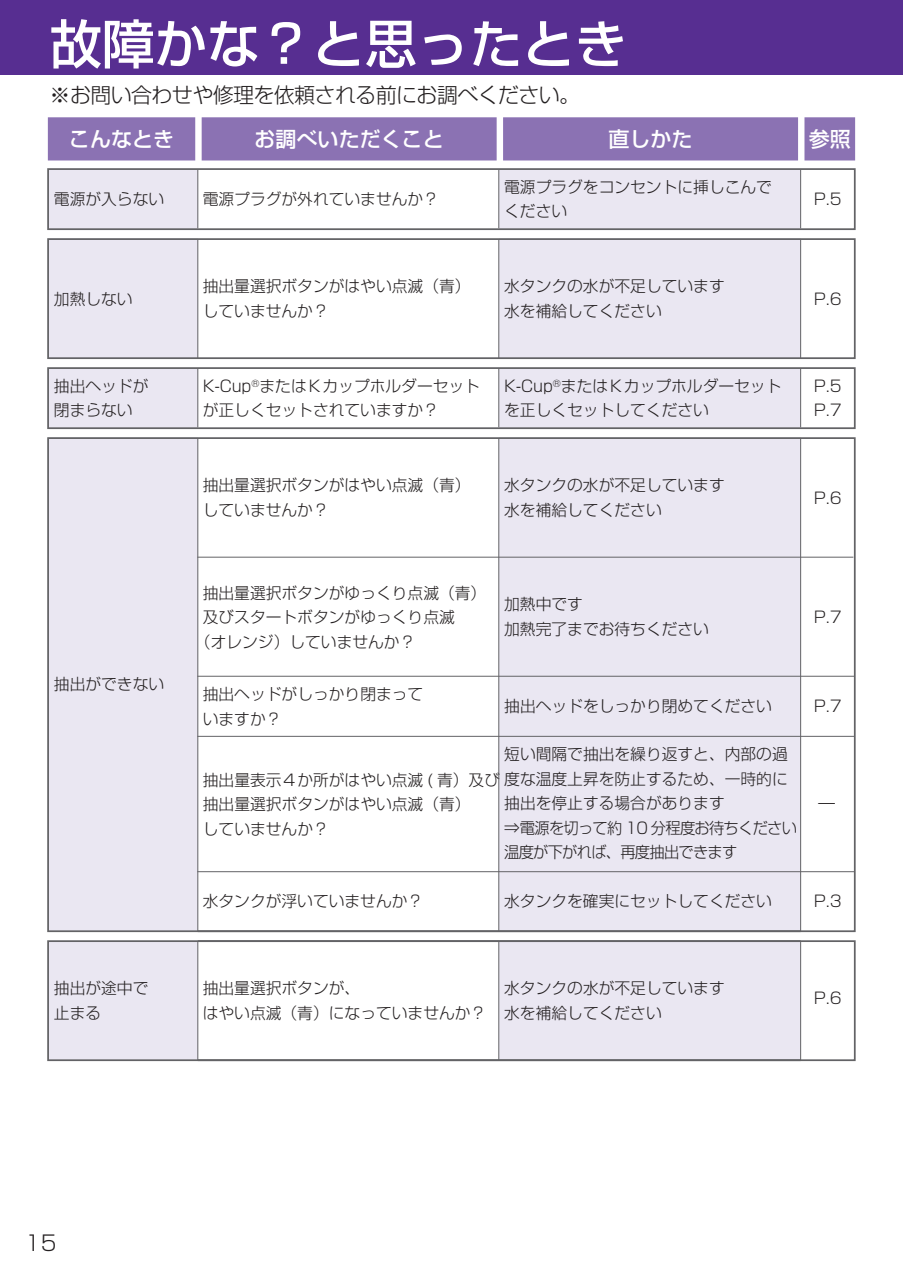
<style>
.page{position:relative;width:903px;height:1275px;background:#fff}
.page>*{position:absolute;margin:0;border:0;box-sizing:border-box;transform-origin:0 0}
.t1{font:500 52.5px "Shin Go Pro";color:#fff}
.t2{font:300 21px "Shin Go Pro";letter-spacing:-.03em;color:#231f20}
.t3{font:500 21px "Shin Go Pro";color:#fff}
.t4{font:300 15.75px/24.5px "Shin Go Pro";color:#231f20}
.t5{font:300 15.75px/24.5px "Shin Go Pro";letter-spacing:-.05em;color:#231f20}
.t6{font:15.75px "Koz Go Pr 6 N";color:#231f20}
</style>
<div class="page">
<div style="left:0;top:0;width:903px;height:74px;background:#572e91"></div>
<div style="left:202px;top:117px;width:295px;height:43px;background:#8b72b3"></div>
<div style="left:503px;top:117px;width:295px;height:43px;background:#8b72b3"></div>
<div style="left:804px;top:117px;width:51px;height:43px;background:#8b72b3"></div>
<div style="left:48px;top:117px;width:147px;height:43px;background:#8b72b3"></div>
<div style="left:48px;top:169px;width:150px;height:60px;background:#eae7f2"></div>
<div style="left:48px;top:239px;width:150px;height:119px;background:#eae7f2"></div>
<div style="left:48px;top:941px;width:150px;height:119px;background:#eae7f2"></div>
<div style="left:48px;top:368px;width:150px;height:60px;background:#eae7f2"></div>
<div style="left:48px;top:438px;width:150px;height:493px;background:#eae7f2"></div>
<div style="left:499px;top:169px;width:302px;height:60px;background:#eae7f2"></div>
<div style="left:499px;top:239px;width:302px;height:119px;background:#eae7f2"></div>
<div style="left:499px;top:941px;width:302px;height:119px;background:#eae7f2"></div>
<div style="left:499px;top:368px;width:302px;height:60px;background:#eae7f2"></div>
<div style="left:499px;top:438px;width:302px;height:493px;background:#eae7f2"></div>
<div style="left:47px;top:168px;width:809px;height:62px;border:2px solid #636366"></div>
<div style="left:47px;top:238px;width:809px;height:121px;border:2px solid #636366"></div>
<div style="left:47px;top:367px;width:809px;height:62px;border:2px solid #636366"></div>
<div style="left:47px;top:940px;width:809px;height:121px;border:2px solid #636366"></div>
<hr style="left:198px;top:940px;width:301px;height:2px;background:#636366">
<hr style="left:499px;top:940px;width:302px;height:2px;background:#636366">
<hr style="left:198px;top:930px;width:301px;height:2px;background:#636366">
<hr style="left:499px;top:930px;width:302px;height:2px;background:#636366">
<hr style="left:198px;top:1059px;width:301px;height:2px;background:#636366">
<hr style="left:499px;top:1059px;width:302px;height:2px;background:#636366">
<hr style="left:197px;top:557px;width:656px;height:1px;background:#636366">
<hr style="left:197px;top:676px;width:658px;height:1px;background:#636366">
<hr style="left:197px;top:736px;width:658px;height:1px;background:#636366">
<hr style="left:197px;top:871px;width:658px;height:1px;background:#636366">
<hr style="left:197px;top:170px;width:1px;height:58px;background:#636366">
<hr style="left:197px;top:240px;width:1px;height:118px;background:#636366">
<hr style="left:197px;top:369px;width:1px;height:58px;background:#636366">
<hr style="left:197px;top:439px;width:1px;height:492px;background:#636366">
<hr style="left:197px;top:942px;width:1px;height:118px;background:#636366">
<hr style="left:800px;top:170px;width:1px;height:58px;background:#636366">
<hr style="left:800px;top:240px;width:1px;height:118px;background:#636366">
<hr style="left:800px;top:369px;width:1px;height:58px;background:#636366">
<hr style="left:800px;top:439px;width:1px;height:492px;background:#636366">
<hr style="left:800px;top:942px;width:1px;height:118px;background:#636366">
<hr style="left:498px;top:170px;width:1px;height:58px;background:#636366">
<hr style="left:498px;top:240px;width:1px;height:118px;background:#636366">
<hr style="left:498px;top:369px;width:1px;height:58px;background:#636366">
<hr style="left:498px;top:439px;width:1px;height:492px;background:#636366">
<hr style="left:498px;top:942px;width:1px;height:118px;background:#636366">
<h1 class="t1" style="left:50px;top:1px;width:579px">故障かな？と思ったとき</h1>
<h2 class="t2" style="left:50px;top:78px;width:532px">※お問い合わせや修理を依頼される前にお調べください。</h2>
<h2 class="t3" style="left:69px;top:121px;width:107px">こんなとき</h2>
<h2 class="t3" style="left:255px;top:121px;width:190px">お調べいただくこと</h2>
<h2 class="t3" style="left:608px;top:121px;width:85px">直しかた</h2>
<h2 class="t3" style="left:809px;top:121px;width:43px">参照</h2>
<p class="t4" style="left:54px;top:185px;width:112px">電源が入らない</p>
<p class="t4" style="left:203px;top:185px;width:238px">電源プラグが外れていませんか？</p>
<p class="t4" style="left:504px;top:173px;width:269px">電源プラグをコンセントに挿しこんでください</p>
<p class="t4" style="left:54px;top:284px;width:80px">加熱しない</p>
<p class="t4" style="left:203px;top:272px;width:269px">抽出量選択ボタンがはやい点滅（青）していませんか？</p>
<p class="t4" style="left:504px;top:272px;width:222px">水タンクの水が不足しています水を補給してください</p>
<p class="t4" style="left:814px;top:185px;width:29px">P.5</p>
<p class="t4" style="left:814px;top:284px;width:29px">P.6</p>
<p class="t4" style="left:54px;top:372px;width:96px">抽出ヘッドが閉まらない</p>
<p class="t4" style="left:203px;top:372px;width:279px">K-Cup<sup>®</sup>またはＫカップホルダーセットが正しくセットされていますか？</p>
<p class="t4" style="left:504px;top:372px;width:279px">K-Cup<sup>®</sup>またはＫカップホルダーセットを正しくセットしてください</p>
<p class="t4" style="left:814px;top:372px;width:29px">P.5<br>P.7</p>
<p class="t4" style="left:54px;top:670px;width:112px">抽出ができない</p>
<p class="t4" style="left:203px;top:471px;width:269px">抽出量選択ボタンがはやい点滅（青）していませんか？</p>
<p class="t4" style="left:504px;top:471px;width:222px">水タンクの水が不足しています水を補給してください</p>
<p class="t4" style="left:203px;top:579px;width:285px">抽出量選択ボタンがゆっくり点滅（青）</p>
<p class="t4" style="left:203px;top:603px;width:253px">及びスタートボタンがゆっくり点滅</p>
<p class="t4" style="left:195px;top:628px;width:222px">（オレンジ）していませんか？</p>
<p class="t4" style="left:504px;top:590px;width:206px">加熱中です<br>加熱完了までお待ちください</p>
<p class="t4" style="left:814px;top:484px;width:29px">P.6</p>
<p class="t4" style="left:814px;top:603px;width:29px">P.7</p>
<p class="t4" style="left:203px;top:680px;width:222px">抽出ヘッドがしっかり閉まっていますか？</p>
<p class="t4" style="left:504px;top:692px;width:269px">抽出ヘッドをしっかり閉めてください</p>
<p class="t4" style="left:814px;top:692px;width:29px">P.7</p>
<p class="t4" style="left:504px;top:740px;width:285px">短い間隔で抽出を繰り返すと、内部の過</p>
<p class="t5" style="left:504px;top:789px;width:294px">抽出を停止する場合があります<br>⇒電源を切って約 10 分程度お待ちください温度が下がれば、再度抽出できます</p>
<p class="t6" style="left:818px;top:794px;width:19px">̶</p>
<p class="t4" style="left:203px;top:766px;width:586px">抽出量表示４か所がはやい点滅 ( 青）及び度な温度上昇を防止するため、一時的に抽出量選択ボタンがはやい点滅（青）<br>していませんか？</p>
<p class="t4" style="left:203px;top:887px;width:222px">水タンクが浮いていませんか？</p>
<p class="t4" style="left:504px;top:887px;width:269px">水タンクを確実にセットしてください</p>
<p class="t4" style="left:814px;top:887px;width:29px">P.3</p>
<p class="t4" style="left:54px;top:974px;width:96px">抽出が途中で止まる</p>
<p class="t4" style="left:203px;top:974px;width:285px">抽出量選択ボタンが、<br>はやい点滅（青）になっていませんか？</p>
<p class="t4" style="left:504px;top:974px;width:222px">水タンクの水が不足しています水を補給してください</p>
<h2 class="t2" style="left:25px;top:1226px;width:33px">15</h2>
<p class="t4" style="left:814px;top:983px;width:29px">P.6</p>
</div>
